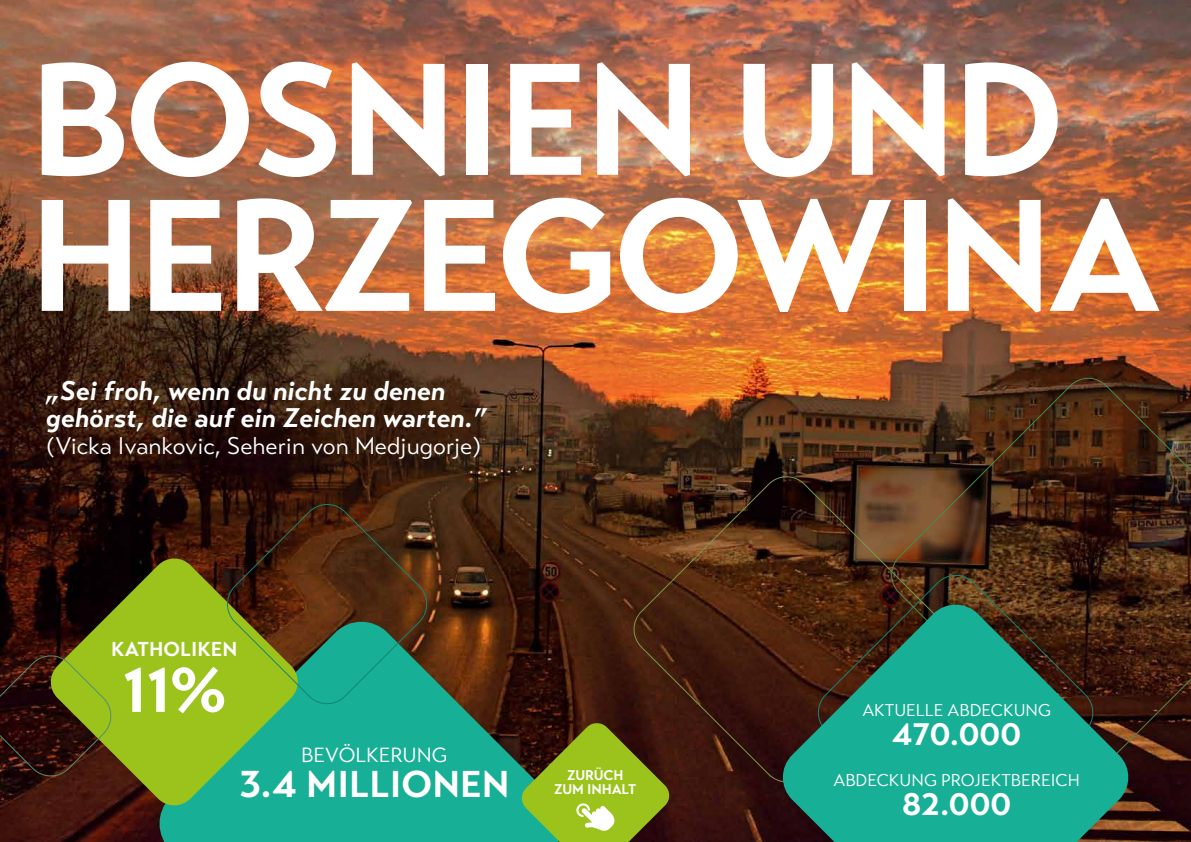
<style>
.page{position:relative;width:1191px;height:842px;background:#fff}
.page>*{position:absolute;margin:0;border:0;box-sizing:border-box;transform-origin:0 0}
.t1{font:700 158px/136px "Transat Text";letter-spacing:-.03em;color:#fff}
.t2{font:700 62.5px "Transat Text";color:#fff}
.t3{font:700 37.2px "Transat Text";color:#fff}
.t4{font:700 31px "Transat Text";color:#fff}
.t5{font:italic 700 26.9px/27px "Transat Text";color:#fff}
.t6{font:24px "Transat Text Standard";color:#fff}
.t7{font:20.4px "Transat Text Standard";color:#fff}
.t8{font:700 20px "Transat Text";color:#fff}
.t9{font:17px "Transat Text Standard";color:#fff}
.t10{font:700 14px/14px "Transat Text";letter-spacing:-.01em;color:#fff;text-align:center}
</style>
<div class="page">
<img style="left:0;top:0;width:1191px;height:842px">
<svg style="left:156px;top:618px;width:411px;height:224px;background:#26836b"></svg>
<svg style="left:49px;top:556px;width:251px;height:251px;background:#68912a"></svg>
<svg style="left:631px;top:473px;width:258px;height:313px;background:#462311"></svg>
<svg style="left:225px;top:501px;width:205px;height:206px;background:#4a542b"></svg>
<svg style="left:0;top:652px;width:115px;height:128px;background:#4e4310"></svg>
<svg style="left:889px;top:374px;width:302px;height:401px;background:#482915"></svg>
<svg style="left:779px;top:602px;width:352px;height:240px;background:#267a64"></svg>
<svg style="left:520px;top:722px;width:150px;height:120px;background:#758b24"></svg>
<h1 class="t1" style="left:29px;top:52px;width:1133px">BOSNIEN UND<br>HERZEGOWINA</h1>
<p class="t5" style="left:46px;top:377px;width:442px">„Sei froh, wenn du nicht zu denen gehörst, die auf ein Zeichen warten.”</p>
<p class="t6" style="left:46px;top:431px;width:437px">(Vicka Ivankovic, Seherin von Medjugorje)</p>
<p class="t8" style="left:111px;top:637px;width:128px">KATHOLIKEN</p>
<h2 class="t2" style="left:122px;top:652px;width:106px">11%</h2>
<p class="t7" style="left:301px;top:743px;width:148px">BEVÖLKERUNG</p>
<h3 class="t3" style="left:239px;top:761px;width:272px">3.4 MILLIONEN</h3>
<p class="t10" style="left:554px;top:768px;width:83px">ZURÜCH<br>ZUM INHALT</p>
<p class="t9" style="left:862px;top:700px;width:190px">AKTUELLE ABDECKUNG</p>
<p class="t4" style="left:892px;top:715px;width:130px">470.000</p>
<p class="t9" style="left:833px;top:770px;width:248px">ABDECKUNG PROJEKTBEREICH</p>
<p class="t4" style="left:902px;top:785px;width:111px">82.000</p>
</div>
